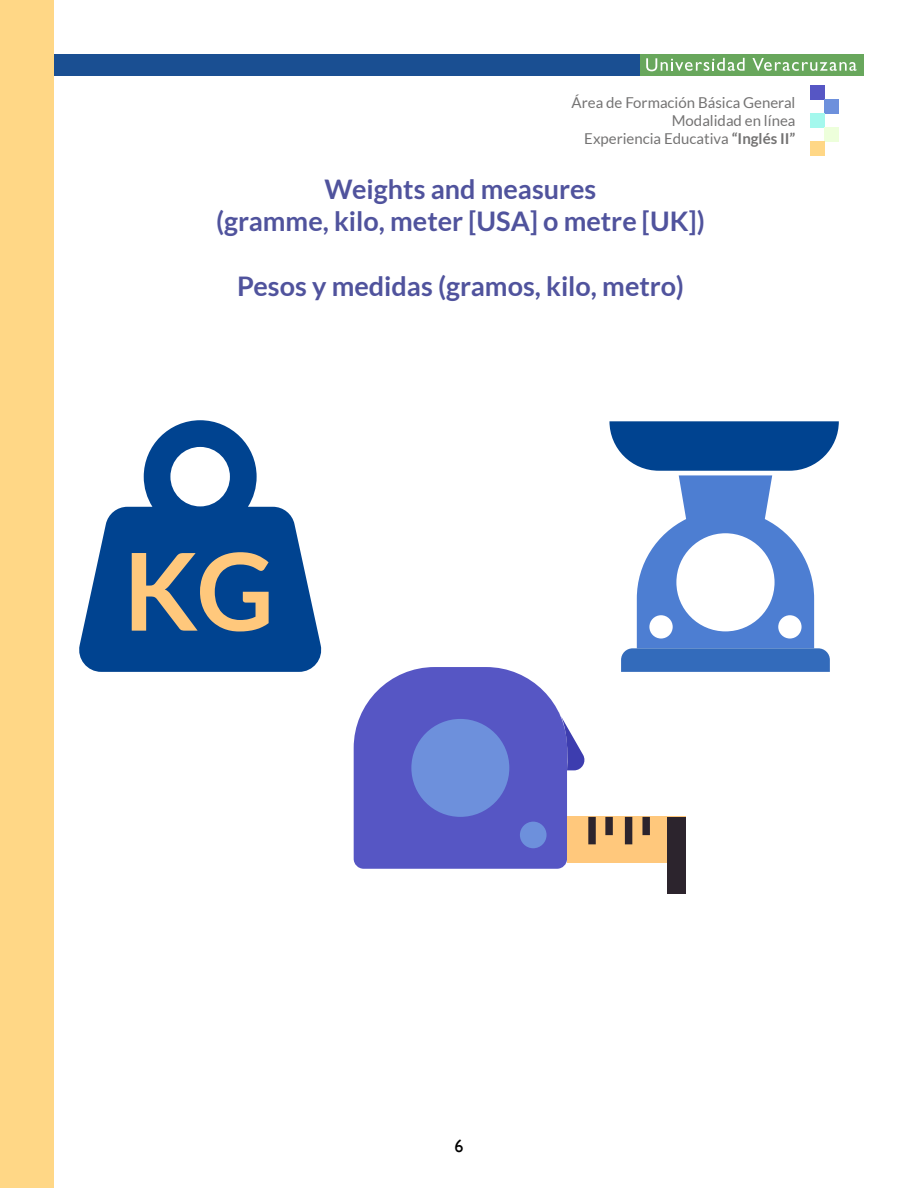
<style>
.page{position:relative;width:918px;height:1188px;background:#fff}
.page>*{position:absolute;margin:0;border:0;box-sizing:border-box;transform-origin:0 0}
.t1{font:700 27px/32.4px "Lato";color:#50539d;text-align:center}
.t2{font:18px "Gill Sans";color:#000}
.t3{font:15px/18px "Lato";color:#747373;text-align:right}
.s1{font-weight:700}
</style>
<div class="page">
<div style="left:638px;top:54px;width:226px;height:22px;background:#68a75c"></div>
<svg style="left:646px;top:58px;width:99px;height:13px"></svg>
<svg style="left:752px;top:58px;width:105px;height:13px"></svg>
<div style="left:54px;top:54px;width:586px;height:21px;background:#1a4f92"></div>
<div style="left:0;top:0;width:54px;height:1188px;background:#ffd786"></div>
<div style="left:811px;top:85px;width:14px;height:14px;background:#5656c4"></div>
<div style="left:825px;top:99px;width:14px;height:15px;background:#6d90dc"></div>
<div style="left:811px;top:114px;width:14px;height:14px;background:#a4f8ed"></div>
<div style="left:825px;top:128px;width:14px;height:14px;background:#edffdb"></div>
<div style="left:811px;top:142px;width:14px;height:14px;background:#ffd786"></div>
<svg style="left:609px;top:421px;width:230px;height:251px"></svg>
<svg style="left:79px;top:420px;width:243px;height:252px;fill:#004390"></svg>
<svg style="left:132px;top:552px;width:137px;height:79px;background:#758086"></svg>
<svg style="left:354px;top:667px;width:233px;height:202px;background:#6d74ce"></svg>
<div style="left:567px;top:817px;width:119px;height:46px;background:#ffc87c"></div>
<div style="left:588px;top:817px;width:8px;height:27px;background:#2c242d"></div>
<div style="left:605px;top:817px;width:8px;height:18px;background:#2c242d"></div>
<div style="left:642px;top:817px;width:8px;height:18px;background:#2c242d"></div>
<div style="left:625px;top:817px;width:7px;height:27px;background:#2c242d"></div>
<div style="left:667px;top:817px;width:19px;height:77px;background:#2c242d"></div>
<p class="t3" style="left:572px;top:94px;width:225px">Área de Formación Básica General<br>Modalidad en línea<br>Experiencia Educativa <span class="s1">“Inglés II”</span></p>
<p class="t1" style="left:216px;top:173px;width:490px">Weights and measures<br>(gramme, kilo, meter [USA] o metre [UK])</p>
<p class="t1" style="left:237px;top:270px;width:448px">Pesos y medidas (gramos, kilo, metro)</p>
<p class="t2" style="left:454px;top:1136px;width:10px">6</p>
</div>
